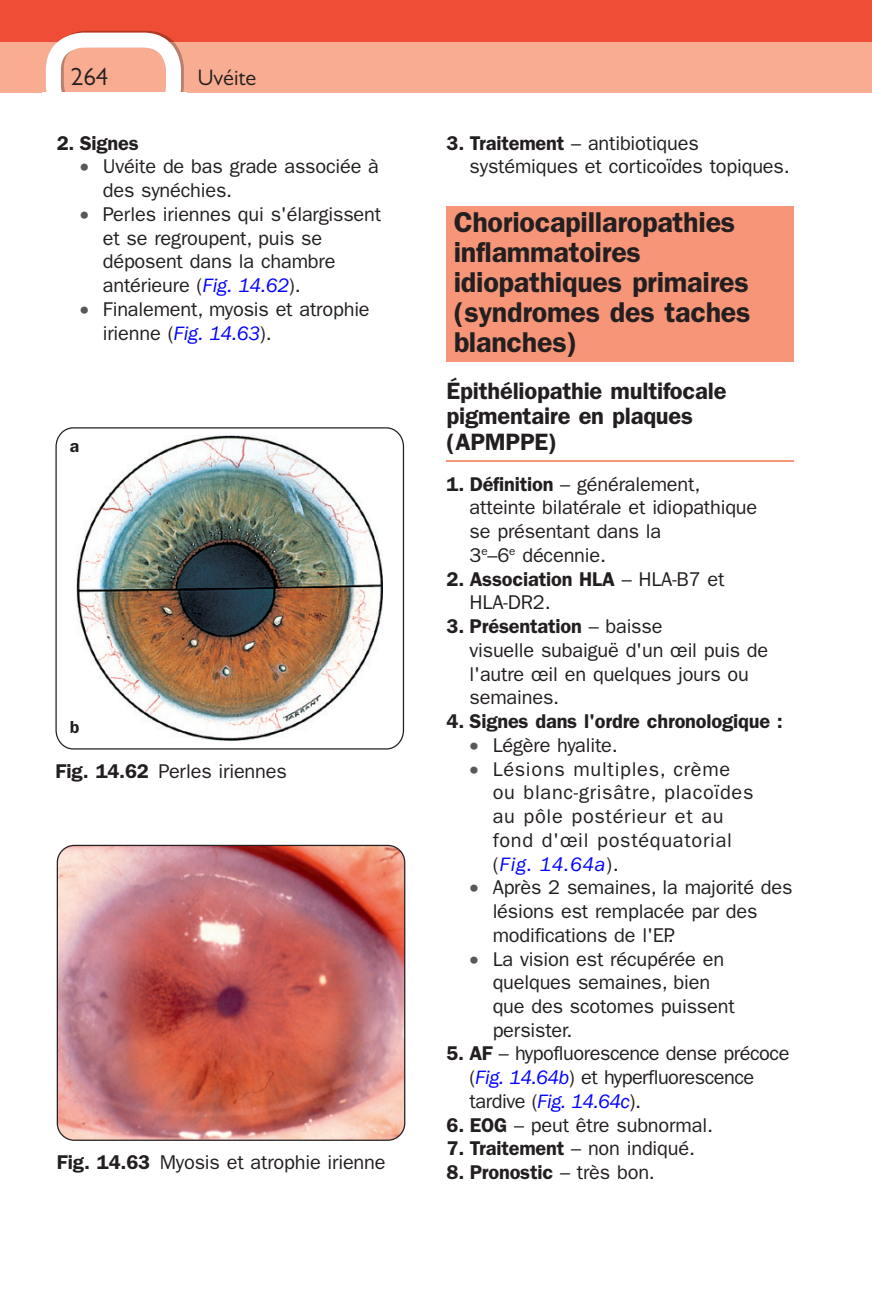
<style>
.page{position:relative;width:872px;height:1304px;background:#fff}
.page>*{position:absolute;margin:0;border:0;box-sizing:border-box;transform-origin:0 0}
.t1{font:600 28.75px/30px "Franklin Gothic";letter-spacing:-.01em;color:#231f20}
.t2{font:25px "Gill Sans";color:#231f20}
.t3{font:600 23.75px/25.8px "Franklin Gothic";letter-spacing:-.01em;color:#231f20}
.t4{font:22.5px "Gill Sans";color:#231f20}
.t5{font:20px/23.8px "Franklin Gothic";letter-spacing:-.01em;color:#231f20}
.t6{font:20px/23.8px "Franklin Gothic";letter-spacing:.035em;color:#231f20}
.t7{font:600 20px "Franklin Gothic";letter-spacing:-.01em;color:#231f20}
.t8{font:600 17.5px "Franklin Gothic";color:#231f20}
.s1{color:#57585a}
.s2{font-style:italic;color:#00f}
.s3{font-weight:600}
.s4{font-weight:400}
</style>
<div class="page">
<div style="left:0;top:0;width:872px;height:92px;background:#ef4d35"></div>
<div style="left:0;top:42px;width:872px;height:50px;background:#f8ad92"></div>
<svg style="left:46px;top:31px;width:138px;height:61px"></svg>
<div style="left:446px;top:207px;width:348px;height:155px;background:#f69578"></div>
<hr style="left:446px;top:460px;width:348px;height:2px;background:#f69578">
<div style="left:55px;top:427px;width:349px;height:323px;border:1px solid #231f20;border-radius:18px"></div>
<img style="left:76px;top:436px;width:307px;height:305px">
<img style="left:57px;top:845px;width:348px;height:295px">
<div style="left:57px;top:845px;width:348px;height:296px;border:1px solid #231f20;border-radius:17px"></div>
<p class="t2" style="left:71px;top:62px;width:39px">264</p>
<p class="t4" style="left:198px;top:65px;width:60px">Uvéite</p>
<p class="t7" style="left:57px;top:131px;width:84px">2. Signes</p>
<p class="t5" style="left:103px;top:155px;width:278px;text-indent:-23px"><span class="s1">•</span> Uvéite de bas grade associée à des synéchies.</p>
<p class="t5" style="left:103px;top:202px;width:280px;text-indent:-23px"><span class="s1">•</span> Perles iriennes qui s'élargissent et se regroupent, puis se déposent dans la chambre antérieure ( <span class="s2">Fig. 14.62</span> ).</p>
<p class="t5" style="left:103px;top:297px;width:268px;text-indent:-23px"><span class="s1">•</span> Finalement, myosis et atrophie irienne ( <span class="s2">Fig. 14.63</span> ).</p>
<p class="t8" style="left:70px;top:435px;width:11px">a</p>
<p class="t8" style="left:70px;top:717px;width:11px">b</p>
<p class="t5" style="left:55px;top:759px;width:233px"><span class="s3">Fig. 14.62</span> Perles iriennes</p>
<p class="t5" style="left:57px;top:1150px;width:330px"><span class="s3">Fig. 14.63</span> Myosis et atrophie irienne</p>
<p class="t5" style="left:469px;top:131px;width:321px;text-indent:-23px"><span class="s3">3. Traitement</span> – antibiotiques systémiques et corticoïdes topiques.</p>
<h1 class="t1" style="left:454px;top:207px;width:298px">Choriocapillaropathies inflammatoires idiopathiques primaires (syndromes des taches blanches)</h1>
<p class="t3" style="left:446px;top:378px;width:281px">Épithéliopathie multifocale pigmentaire en plaques (APMPPE)</p>
<p class="t5" style="left:469px;top:472px;width:289px;text-indent:-23px"><span class="s3">1. Définition</span> – généralement, atteinte bilatérale et idiopathique se présentant dans la<br>3 <sup>e</sup> –6 <sup>e</sup> décennie.</p>
<p class="t5" style="left:469px;top:567px;width:256px;text-indent:-23px"><span class="s3">2. Association HLA</span> – HLA-B7 et<br>HLA-DR2.</p>
<p class="t5" style="left:469px;top:615px;width:300px;text-indent:-23px"><span class="s3">3. Présentation</span> – baisse<br>visuelle subaiguë d'un œil puis de l'autre œil en quelques jours ou semaines.</p>
<p class="t7" style="left:446px;top:709px;width:338px">4. Signes dans l'ordre chronologique :</p>
<p class="t5" style="left:469px;top:733px;width:150px"><span class="s1">•</span> Légère hyalite.</p>
<p class="t6" style="left:492px;top:757px;width:262px;text-indent:-23px"><span class="s1">•</span> Lésions multiples, crème ou blanc-grisâtre, placoïdes au pôle postérieur et au fond d'œil postéquatorial<br>( <span class="s2">Fig. 14.64a</span> ).</p>
<p class="t5" style="left:492px;top:876px;width:301px;text-indent:-23px"><span class="s1">•</span> Après 2 semaines, la majorité des lésions est remplacée par des modifications de l'EP.</p>
<p class="t5" style="left:492px;top:947px;width:243px;text-indent:-23px"><span class="s1">•</span> La vision est récupérée en quelques semaines, bien que des scotomes puissent persister.</p>
<p class="t5" style="left:469px;top:1042px;width:321px;text-indent:-23px"><span class="s3">5. AF</span> – hypofluorescence dense précoce ( <span class="s2">Fig. 14.64b</span> ) et hyperfluorescence tardive ( <span class="s2">Fig. 14.64c</span> ).</p>
<p class="t5" style="left:446px;top:1113px;width:268px"><span class="s3">6. EOG</span> – peut être subnormal.</p>
<p class="t7" style="left:446px;top:1137px;width:250px">7. Traitement <span class="s4">– non indiqué.</span></p>
<p class="t7" style="left:446px;top:1160px;width:210px">8. Pronostic <span class="s4">– très bon.</span></p>
</div>
